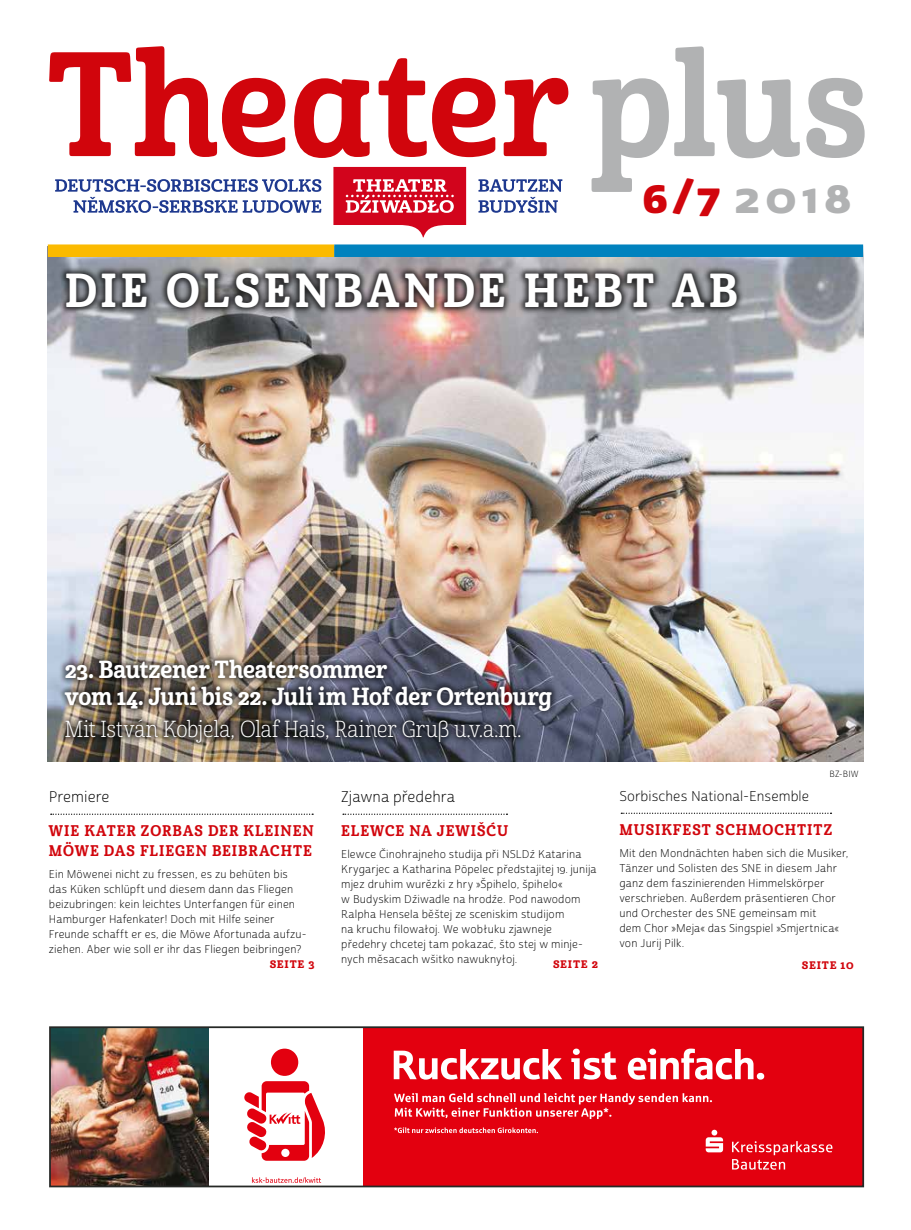
<style>
.page{position:relative;width:911px;height:1230px;background:#fff}
.page>*{position:absolute;margin:0;border:0;box-sizing:border-box;transform-origin:0 0}
.t1{font:143.75px "Cabrito Con Bol";color:#d1050c}
.t2{font:46.25px "Cabrito Con Bol";letter-spacing:.085em;color:#fff}
.t3{font:45px "Cabrito Sans Nor Ex B";color:#b1b2b3}
.t4{font:24px/26.2px "Cabrito Con Bol";letter-spacing:-.01em;color:#fff}
.t5{font:22.5px "Cabrito Con Lig";color:#fff}
.t6{font:15px/20px "Cabrito Con Bol";letter-spacing:.065em;color:#d1050c}
.t7{font:15px "Cabrito Sans Nor Lig";letter-spacing:.005em;color:#000}
.t8{font:13.75px "Cabrito Sans Nor Lig";letter-spacing:.005em;color:#000}
.t9{font:12.5px "Cabrito Con Bol";letter-spacing:.055em;color:#d1050c}
.t10{font:11px/15px "Cabrito Sans Nor Lig";letter-spacing:.01em;color:#000}
.t11{font:8.75px "Cabrito Sans Nor Lig";color:#000}
.s1{color:#b1b2b3}
.s2{color:#d1050c}
</style>
<div class="page">
<img style="left:48px;top:257px;width:815px;height:504px">
<svg style="left:333px;top:167px;width:133px;height:70px"></svg>
<svg style="left:55px;top:179px;width:266px;height:34px"></svg>
<svg style="left:478px;top:179px;width:84px;height:34px"></svg>
<div style="left:48px;top:244px;width:286px;height:13px;background:#fbba00"></div>
<div style="left:334px;top:244px;width:529px;height:13px;background:#0082be"></div>
<div style="left:363px;top:1027px;width:500px;height:159px;background:#e3000f"></div>
<img style="left:52px;top:1029px;width:157px;height:155px">
<div style="left:49px;top:1026px;width:815px;height:161px;border:2px solid #262826"></div>
<svg style="left:271px;top:1048px;width:27px;height:27px"></svg>
<svg style="left:244px;top:1081px;width:81px;height:79px"></svg>
<svg style="left:394px;top:1127px;width:144px;height:6px"></svg>
<svg style="left:394px;top:1093px;width:318px;height:26px"></svg>
<svg style="left:732px;top:1141px;width:100px;height:28px"></svg>
<svg style="left:705px;top:1129px;width:18px;height:23px"></svg>
<svg style="left:394px;top:1048px;width:370px;height:31px"></svg>
<svg style="left:252px;top:1177px;width:69px;height:5px"></svg>
<div style="left:58px;top:265px;width:686px;height:51px;background:#000;opacity:.75"></div>
<div style="left:58px;top:652px;width:501px;height:97px;background:#000;opacity:.55"></div>
<svg style="left:621px;top:812px;width:210px;height:2px"></svg>
<svg style="left:343px;top:813px;width:164px;height:2px"></svg>
<svg style="left:51px;top:813px;width:262px;height:2px"></svg>
<h1 class="t1" style="left:47px;top:14px;width:823px">Theater <span class="s1">plus</span></h1>
<h3 class="t3" style="left:642px;top:167px;width:211px"><span class="s2">6/7</span> 2018</h3>
<h2 class="t2" style="left:65px;top:261px;width:674px">DIE OLSENBANDE HEBT AB</h2>
<h3 class="t4" style="left:65px;top:657px;width:489px">23. Bautzener Theatersommer<br>vom 14. Juni bis 22. Juli im Hof der Ortenburg</h3>
<h3 class="t5" style="left:65px;top:715px;width:458px">Mit István Kobjela, Olaf Hais, Rainer Gruß u.v.a.m.</h3>
<h3 class="t7" style="left:49px;top:787px;width:62px">Premiere</h3>
<h3 class="t6" style="left:49px;top:821px;width:266px">WIE KATER ZORBAS DER KLEINEN<br>MÖWE DAS FLIEGEN BEIBRACHTE</h3>
<p class="t10" style="left:49px;top:867px;width:259px">Ein Möwenei nicht zu fressen, es zu behüten bis das Küken schlüpft und diesem dann das Fliegen beizubringen: kein leichtes Unterfangen für einen Hamburger Hafenkater! Doch mit Hilfe seiner Freunde schafft er es, die Möwe Afortunada aufzu&shy;ziehen. Aber wie soll er ihr das Fliegen beibringen?</p>
<p class="t9" style="left:270px;top:956px;width:46px">seite 3</p>
<h3 class="t7" style="left:341px;top:787px;width:115px">Zjawna předehra</h3>
<h3 class="t6" style="left:341px;top:821px;width:168px">ELEWCE NA JEWIŠĆU</h3>
<p class="t10" style="left:341px;top:847px;width:257px">Elewce Činohrajneho studija při NSLDź Katarina Krygarjec a Katharina Pöpelec předstajitej 19. junija mjez druhim wurězki z hry »Špihelo, špihelo«<br>w Budyskim Dźiwadle na hrodźe. Pod nawodom Ralpha Hensela běštej ze sceniskim studijom<br>na kruchu filowałoj. We wobłuku zjawneje předehry chcetej tam pokazać, što stej w minje&shy;nych měsacach wšitko nawuknyłoj.</p>
<p class="t9" style="left:553px;top:956px;width:46px">seite 2</p>
<p class="t11" style="left:829px;top:769px;width:31px">BZ-BIW</p>
<p class="t8" style="left:619px;top:788px;width:191px">Sorbisches National-Ensemble</p>
<h3 class="t6" style="left:619px;top:820px;width:214px">MUSIKFEST SCHMOCHTITZ</h3>
<p class="t10" style="left:619px;top:846px;width:230px">Mit den Mondnächten haben sich die Musiker, Tänzer und Solisten des SNE in diesem Jahr ganz dem faszinierenden Himmelskörper verschrieben. Außerdem präsentieren Chor und Orchester des SNE gemeinsam mit<br>dem Chor »Meja« das Singspiel »Smjertnica« von Jurij Pilk.</p>
<p class="t9" style="left:801px;top:956px;width:53px">seite 10</p>
</div>
